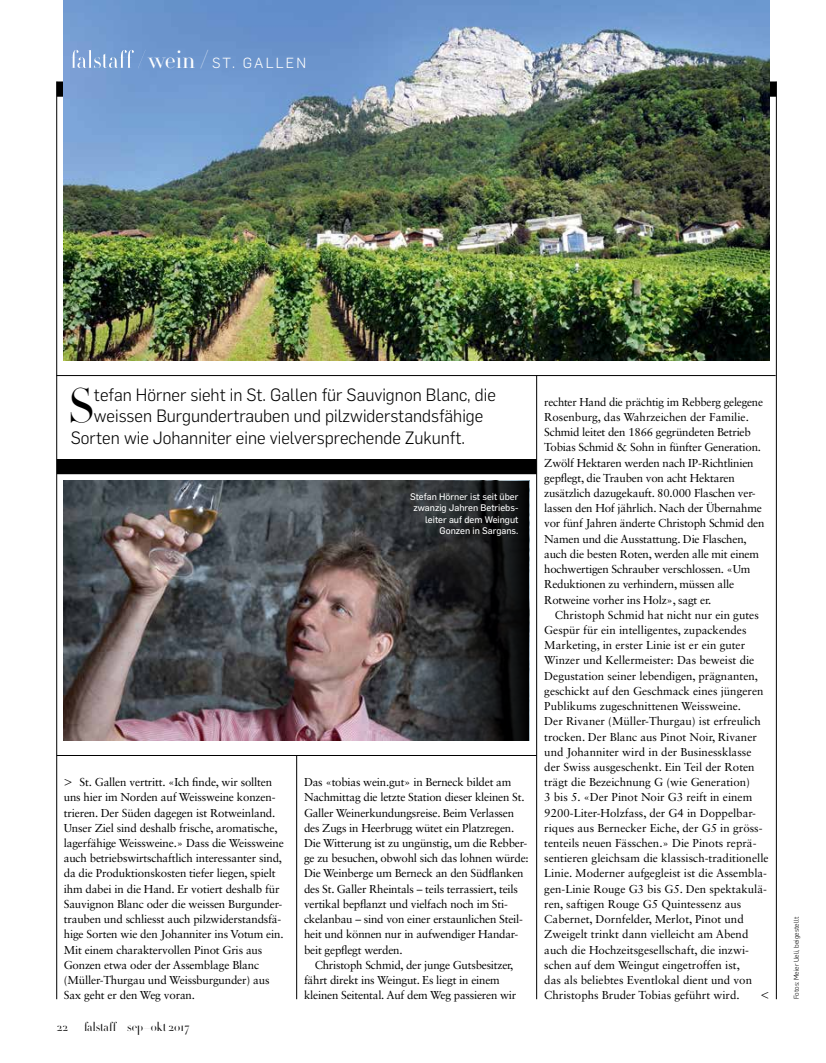
<style>
.page{position:relative;width:826px;height:1063px;background:#fff}
.page>*{position:absolute;margin:0;border:0;box-sizing:border-box;transform-origin:0 0}
.t1{font:300 47.5px "HTF Didot L24";color:#000}
.t2{font:300 17.5px "Flama";color:#000}
.t3{font:300 15px "Flama";color:#000}
.t4{font:300 14.38px "Flama";letter-spacing:.15em;color:#fff}
.t5{font:300 12.5px "HTF Didot L96";letter-spacing:.01em;color:#000}
.t6{font:11.5px/15.2px "Sabon LT Std";letter-spacing:-.015em;color:#000}
.t7{font:9.38px/11.2px "Flama Basic";color:#fff;text-align:right}
.t8{font:300 6.88px "Flama";color:#000}
.s1{font-family:"HTF Didot L24";font-size:24px}
</style>
<div class="page">
<hr style="left:56px;top:81px;width:1px;height:918px;background:#000">
<hr style="left:296px;top:756px;width:1px;height:243px;background:#000">
<hr style="left:57px;top:755px;width:479px;height:1px;background:#000">
<hr style="left:536px;top:375px;width:1px;height:624px;background:#000">
<hr style="left:56px;top:375px;width:719px;height:1px;background:#000">
<hr style="left:776px;top:81px;width:1px;height:918px;background:#000">
<img style="left:64px;top:0;width:705px;height:360px">
<img style="left:64px;top:481px;width:335px;height:260px">
<svg style="left:71px;top:50px;width:75px;height:18px"></svg>
<div style="left:57px;top:459px;width:479px;height:15px;background:#000"></div>
<svg style="left:399px;top:481px;width:130px;height:260px;background:#242527"></svg>
<p class="t4" style="left:148px;top:53px;width:159px"><span class="s1">wein/</span> ST. GAllen</p>
<h1 class="t1" style="left:68px;top:372px;width:27px">S</h1>
<h2 class="t2" style="left:94px;top:383px;width:403px">tefan Hörner sieht in St. Gallen für Sauvignon Blanc, die</h2>
<h2 class="t2" style="left:94px;top:404px;width:391px">weissen Burgundertrauben und pilzwiderstandsfähige</h2>
<h2 class="t2" style="left:71px;top:426px;width:396px">Sorten wie Johanniter eine vielversprechende Zukunft.</h2>
<p class="t7" style="left:410px;top:491px;width:110px">Stefan Hörner ist seit über zwanzig Jahren Betriebs&shy;leiter auf dem Weingut<br>Gonzen in Sargans.</p>
<p class="t6" style="left:64px;top:774px;width:222px;text-indent:16px">St. Gallen vertritt. «Ich finde, wir sollten uns hier im Norden auf Weissweine konzen&shy;trieren. Der Süden dagegen ist Rotweinland.<br>Unser Ziel sind deshalb frische, aromatische, lagerfähige Weissweine.» Dass die Weissweine auch betriebswirtschaftlich interessanter sind, da die Produktionskosten tiefer liegen, spielt ihm dabei in die Hand. Er votiert deshalb für Sauvignon Blanc oder die weissen Burgunder&shy;trauben und schliesst auch pilzwiderstandsfä&shy;hige Sorten wie den Johanniter ins Votum ein.<br>Mit einem charaktervollen Pinot Gris aus Gonzen etwa oder der Assemblage Blanc (Müller-Thurgau und Weissburgunder) aus Sax geht er den Weg voran.</p>
<p class="t6" style="left:304px;top:774px;width:226px">Das «tobias wein.gut» in Berneck bildet am Nachmittag die letzte Station dieser kleinen St.<br>Galler Weinerkundungsreise. Beim Verlassen des Zugs in Heerbrugg wütet ein Platzregen.<br>Die Witterung ist zu ungünstig, um die Rebber&shy;ge zu besuchen, obwohl sich das lohnen würde:<br>Die Weinberge um Berneck an den Südflanken des St. Galler Rheintals – teils terrassiert, teils vertikal bepflanzt und vielfach noch im Sti&shy;ckelanbau – sind von einer erstaunlichen Steil&shy;heit und können nur in aufwendiger Handar&shy;beit gepflegt werden.</p>
<h3 class="t3" style="left:64px;top:772px;width:10px">&gt;</h3>
<p class="t6" style="left:304px;top:957px;width:214px;text-indent:11px">Christoph Schmid, der junge Gutsbesitzer, fährt direkt ins Weingut. Es liegt in einem kleinen Seitental. Auf dem Weg passieren wir</p>
<p class="t5" style="left:57px;top:1018px;width:13px">22</p>
<p class="t5" style="left:84px;top:1018px;width:107px">falstaff sep–okt 2017</p>
<p class="t6" style="left:544px;top:394px;width:222px">rechter Hand die prächtig im Rebberg gelegene Rosenburg, das Wahrzeichen der Familie.<br>Schmid leitet den 1866 gegründeten Betrieb Tobias Schmid &amp; Sohn in fünfter Generation.<br>Zwölf Hektaren werden nach IP-Richtlinien gepflegt, die Trauben von acht Hektaren zusätzlich dazugekauft. 80.000 Flaschen ver&shy;lassen den Hof jährlich. Nach der Übernahme vor fünf Jahren änderte Christoph Schmid den Namen und die Ausstattung. Die Flaschen, auch die besten Roten, werden alle mit einem hochwertigen Schrauber verschlossen. «Um Reduktionen zu verhindern, müssen alle Rotweine vorher ins Holz», sagt er.</p>
<p class="t6" style="left:544px;top:607px;width:226px;text-indent:11px">Christoph Schmid hat nicht nur ein gutes Gespür für ein intelligentes, zupackendes Marketing, in erster Linie ist er ein guter Winzer und Kellermeister: Das beweist die Degustation seiner lebendigen, prägnanten, geschickt auf den Geschmack eines jüngeren Publikums zugeschnittenen Weissweine.<br>Der Rivaner (Müller-Thurgau) ist erfreulich trocken. Der Blanc aus Pinot Noir, Rivaner und Johanniter wird in der Businessklasse der Swiss ausgeschenkt. Ein Teil der Roten trägt die Bezeichnung G (wie Generation)<br>3 bis 5. «Der Pinot Noir G3 reift in einem 9200-Liter-Holzfass, der G4 in Doppelbar&shy;riques aus Bernecker Eiche, der G5 in gröss&shy;tenteils neuen Fässchen.» Die Pinots reprä&shy;sentieren gleichsam die klassisch-traditionelle Linie. Moderner aufgegleist ist die Assembla&shy;gen-Linie Rouge G3 bis G5. Den spektakulä&shy;ren, saftigen Rouge G5 Quintessenz aus Cabernet, Dornfelder, Merlot, Pinot und Zweigelt trinkt dann vielleicht am Abend auch die Hochzeitsgesellschaft, die inzwi&shy;schen auf dem Weingut eingetroffen ist,<br>das als beliebtes Eventlokal dient und von Christophs Bruder Tobias geführt wird.</p>
<h3 class="t3" style="left:760px;top:985px;width:10px">&lt;</h3>
<p class="t8" style="left:792px;top:999px;width:84px;rotate:-90deg">Fotos: Meier Ueli, beigestellt</p>
</div>
